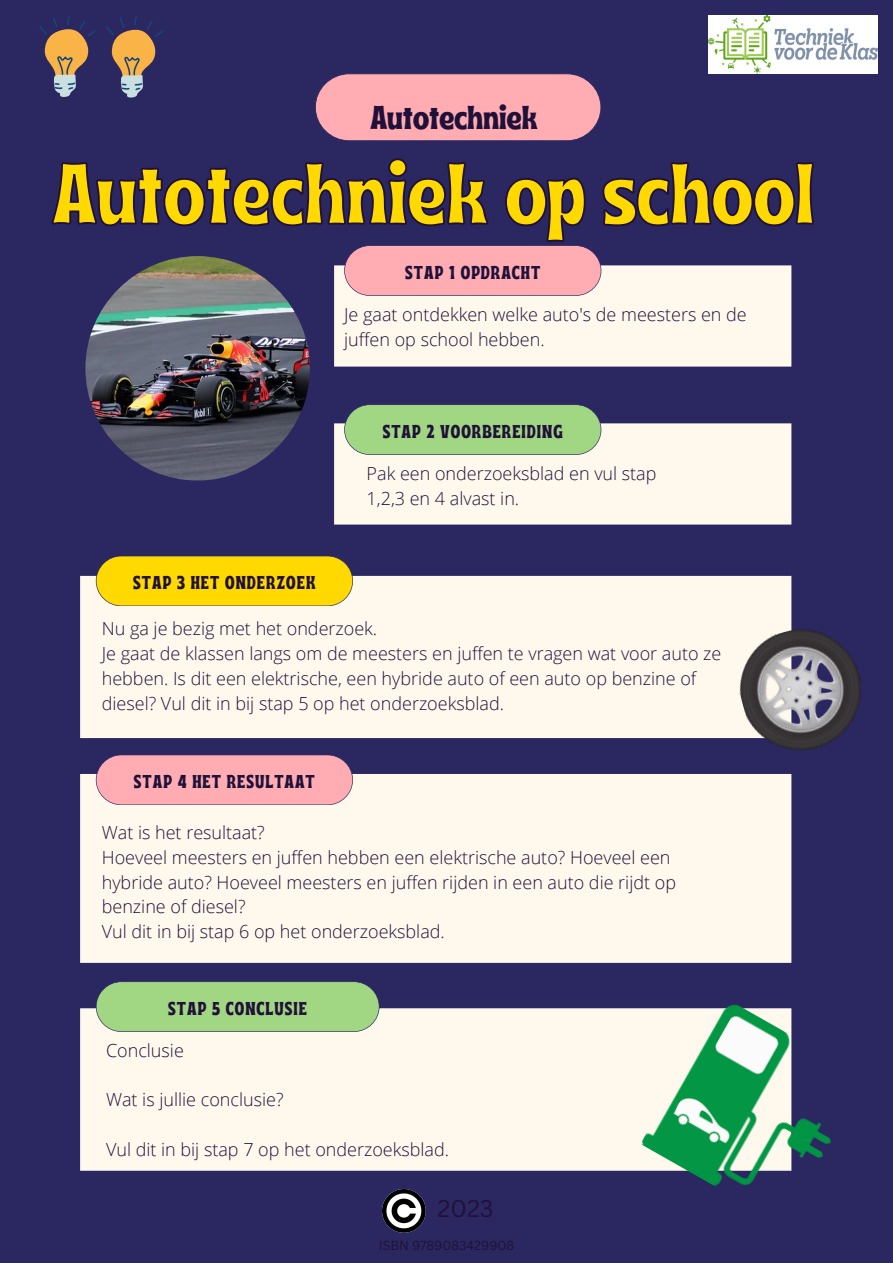
<style>
.page{position:relative;width:893px;height:1263px;background:#2b2760}
.page>*{position:absolute;margin:0;border:0;box-sizing:border-box;transform-origin:0 0}
.t1{font:86.1px "Ayr Tropika Island Int";color:#ffd900}
.t2{font:33.08px "Ayr Tropika Island Int";color:#201139}
.t3{font:23.55px "Canva Sans";color:#201139}
.t4{font:18.6px "Ayr Tropika Island Int";letter-spacing:.055em;color:#201139}
.t5{font:300 18px/24.8px "Open Sans";color:#201139}
.t6{font:12.75px "Canva Sans";color:#201139}
</style>
<div class="page">
<div style="left:334px;top:265px;width:458px;height:102px;background:#fff9ed"></div>
<div style="left:334px;top:423px;width:458px;height:102px;background:#fff9ed"></div>
<div style="left:80px;top:1007px;width:560px;height:164px;background:#fff9ed"></div>
<div style="left:80px;top:774px;width:712px;height:189px;background:#fff9ed"></div>
<div style="left:80px;top:575px;width:712px;height:164px;background:#fff9ed"></div>
<svg style="left:96px;top:556px;width:257px;height:50px;background:#f6d209"></svg>
<svg style="left:344px;top:245px;width:257px;height:51px;background:#f3a6af"></svg>
<svg style="left:344px;top:404px;width:257px;height:51px;background:#9ccd83"></svg>
<svg style="left:96px;top:755px;width:257px;height:50px;background:#f6a8b1"></svg>
<svg style="left:96px;top:981px;width:283px;height:51px;background:#9ccd83"></svg>
<svg style="left:51px;top:158px;width:763px;height:84px"></svg>
<svg style="left:315px;top:73px;width:286px;height:68px;background:#eda0ac"></svg>
<svg style="left:39px;top:16px;width:57px;height:81px"></svg>
<img style="left:85px;top:256px;width:225px;height:225px">
<img style="left:640px;top:1004px;width:191px;height:183px">
<img style="left:727px;top:616px;width:135px;height:134px">
<img style="left:709px;top:16px;width:168px;height:58px">
<img style="left:383px;top:1189px;width:43px;height:43px">
<svg style="left:106px;top:16px;width:57px;height:82px"></svg>
<p class="t2" style="left:370px;top:86px;width:169px">Autotechniek</p>
<h1 class="t1" style="left:52px;top:112px;width:763px">Autotechniek op school</h1>
<p class="t4" style="left:405px;top:254px;width:137px">STAP 1 OPDRACHT</p>
<h4 class="t5" style="left:344px;top:302px;width:404px">Je gaat ontdekken welke auto's de meesters en de juffen op school hebben.</h4>
<p class="t4" style="left:383px;top:413px;width:182px">STAP 2 VOORBEREIDING</p>
<p class="t4" style="left:133px;top:565px;width:184px">STAP 3 HET ONDERZOEK</p>
<h4 class="t5" style="left:367px;top:461px;width:291px">Pak een onderzoeksblad en vul stap<br>1,2,3 en 4 alvast in.</h4>
<h5 class="t5" style="left:102px;top:616px;width:621px">Nu ga je bezig met het onderzoek.<br>Je gaat de klassen langs om de meesters en juffen te vragen wat voor auto ze hebben. Is dit een elektrische, een hybride auto of een auto op benzine of diesel? Vul dit in bij stap 5 op het onderzoeksblad.</h5>
<h2 class="t4" style="left:134px;top:764px;width:182px">STAP 4 HET RESULTAAT</h2>
<h5 class="t5" style="left:102px;top:820px;width:576px">Wat is het resultaat?<br>Hoeveel meesters en juffen hebben een elektrische auto? Hoeveel een hybride auto? Hoeveel meesters en juffen rijden in een auto die rijdt op benzine of diesel?<br>Vul dit in bij stap 6 op het onderzoeksblad.</h5>
<p class="t4" style="left:168px;top:990px;width:140px">STAP 5 CONCLUSIE</p>
<h5 class="t5" style="left:106px;top:1037px;width:79px">Conclusie</h5>
<p class="t5" style="left:106px;top:1087px;width:179px">Wat is jullie conclusie?</p>
<h4 class="t5" style="left:106px;top:1136px;width:344px">Vul dit in bij stap 7 op het onderzoeksblad.</h4>
<h5 class="t3" style="left:437px;top:1192px;width:57px">2023</h5>
<p class="t6" style="left:379px;top:1236px;width:137px">ISBN 9789083429908</p>
</div>
